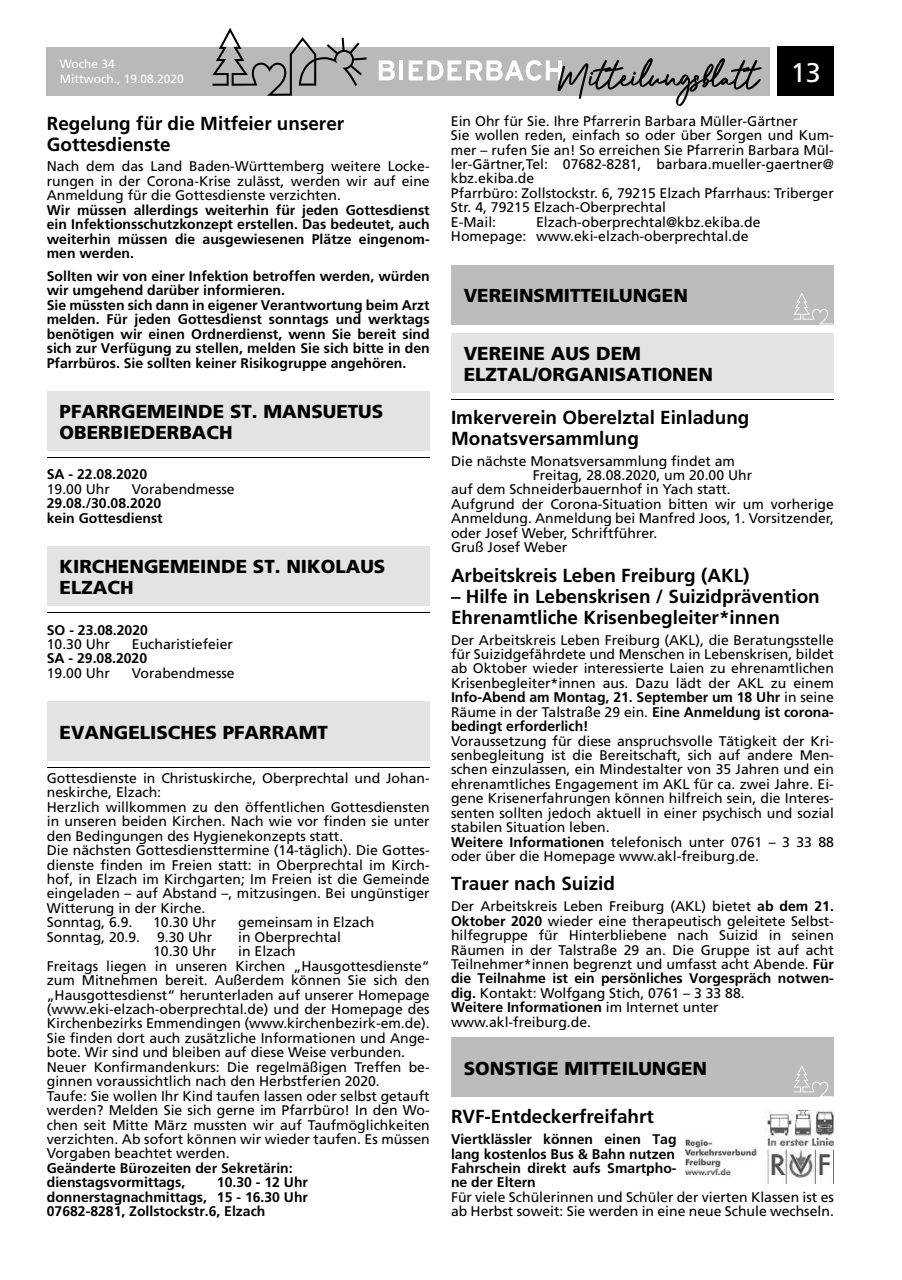
<style>
.page{position:relative;width:902px;height:1280px;background:#fff}
.page>*{position:absolute;margin:0;border:0;box-sizing:border-box;transform-origin:0 0}
.t1{font:27px "Frutiger";color:#fff}
.t2{font:700 18.9px/21px "Frutiger";color:#000}
.t3{font:900 18.75px/21px "Frutiger";color:#000}
.t4{font:13.95px/14.4px "Frutiger";color:#000}
.t5{font:700 13.95px/14.4px "Frutiger";color:#000;text-align:justify}
.t6{font:12px/15px "Frutiger";color:#fff}
.s1{font-weight:700}
</style>
<div class="page">
<div style="left:47px;top:47px;width:723px;height:49px;background:#b9b9b9"></div>
<div style="left:777px;top:47px;width:56px;height:49px;background:#000"></div>
<svg style="left:212px;top:28px;width:154px;height:68px"></svg>
<svg style="left:379px;top:60px;width:16px;height:20px"></svg>
<hr style="left:399px;top:60px;width:4px;height:20px;background:#fefefe">
<svg style="left:408px;top:58px;width:353px;height:48px"></svg>
<div style="left:47px;top:391px;width:382px;height:60px;background:#e3e3e3"></div>
<hr style="left:47px;top:457px;width:382px;height:1px;background:#000">
<div style="left:47px;top:547px;width:382px;height:59px;background:#e3e3e3"></div>
<hr style="left:47px;top:612px;width:382px;height:1px;background:#000">
<div style="left:47px;top:702px;width:382px;height:59px;background:#e3e3e3"></div>
<hr style="left:47px;top:767px;width:382px;height:1px;background:#000">
<div style="left:451px;top:265px;width:382px;height:59px;background:#bcbcbc"></div>
<svg style="left:793px;top:293px;width:40px;height:31px"></svg>
<div style="left:451px;top:333px;width:382px;height:60px;background:#e3e3e3"></div>
<hr style="left:451px;top:399px;width:382px;height:1px;background:#000">
<div style="left:451px;top:1038px;width:382px;height:59px;background:#bcbcbc"></div>
<svg style="left:793px;top:1065px;width:40px;height:32px"></svg>
<img style="left:685px;top:1110px;width:148px;height:74px">
<p class="t6" style="left:60px;top:57px;width:126px">Woche 34<br>Mittwoch., 19.08.2020</p>
<h2 class="t2" style="left:47px;top:112px;width:299px">Regelung für die Mitfeier unserer<br>Gottesdienste</h2>
<p class="t4" style="left:47px;top:159px;width:384px;text-align:justify">Nach dem das Land Baden-Württemberg weitere Locke&shy;rungen in der Corona-Krise zulässt, werden wir auf eine Anmeldung für die Gottesdienste verzichten.</p>
<p class="t5" style="left:47px;top:203px;width:384px">Wir müssen allerdings weiterhin für jeden Gottesdienst ein Infektionsschutzkonzept erstellen. Das bedeutet, auch weiterhin müssen die ausgewiesenen Plätze eingenom&shy;men werden.</p>
<p class="t5" style="left:47px;top:269px;width:384px;text-align:left">Sollten wir von einer Infektion betroffen werden, würden wir umgehend darüber informieren.<br>Sie müssten sich dann in eigener Verantwortung beim Arzt melden. Für jeden Gottesdienst sonntags und werktags benötigen wir einen Ordnerdienst, wenn Sie bereit sind sich zur Verfügung zu stellen, melden Sie sich bitte in den Pfarrbüros. Sie sollten keiner Risikogruppe angehören.</p>
<h3 class="t3" style="left:60px;top:401px;width:325px">PFARRGEMEINDE ST. MANSUETUS<br>OBERBIEDERBACH</h3>
<p class="t5" style="left:47px;top:467px;width:102px">SA - 22.08.2020</p>
<p class="t4" style="left:47px;top:482px;width:65px">19.00 Uhr</p>
<p class="t4" style="left:132px;top:482px;width:104px">Vorabendmesse</p>
<p class="t5" style="left:47px;top:496px;width:117px">29.08./30.08.2020 kein Gottesdienst</p>
<h3 class="t3" style="left:60px;top:556px;width:327px">KIRCHENGEMEINDE ST. NIKOLAUS<br>ELZACH</h3>
<p class="t5" style="left:47px;top:622px;width:103px">SO - 23.08.2020</p>
<p class="t4" style="left:47px;top:637px;width:65px">10.30 Uhr</p>
<p class="t4" style="left:132px;top:637px;width:103px">Eucharistiefeier</p>
<p class="t5" style="left:47px;top:651px;width:102px">SA - 29.08.2020</p>
<p class="t4" style="left:47px;top:666px;width:65px">19.00 Uhr</p>
<p class="t4" style="left:132px;top:666px;width:104px">Vorabendmesse</p>
<h3 class="t3" style="left:60px;top:721px;width:270px">EVANGELISCHES PFARRAMT</h3>
<p class="t4" style="left:47px;top:771px;width:384px">Gottesdienste in Christuskirche, Oberprechtal und Johan&shy;neskirche, Elzach:<br>Herzlich willkommen zu den öffentlichen Gottesdiensten in unseren beiden Kirchen. Nach wie vor finden sie unter den Bedingungen des Hygienekonzepts statt.<br>Die nächsten Gottesdiensttermine (14-täglich). Die Gottes&shy;dienste finden im Freien statt: in Oberprechtal im Kirch&shy;hof, in Elzach im Kirchgarten; Im Freien ist die Gemeinde eingeladen – auf Abstand –, mitzusingen. Bei ungünstiger Witterung in der Kirche.<br>Sonntag, 6.9.</p>
<p class="t4" style="left:153px;top:915px;width:65px">10.30 Uhr</p>
<p class="t4" style="left:238px;top:915px;width:138px">gemeinsam in Elzach</p>
<p class="t4" style="left:47px;top:929px;width:167px">Sonntag, 20.9. 9.30 Uhr</p>
<p class="t4" style="left:238px;top:929px;width:104px">in Oberprechtal</p>
<p class="t4" style="left:153px;top:944px;width:65px">10.30 Uhr</p>
<p class="t4" style="left:47px;top:944px;width:384px;text-indent:191px">in Elzach<br>Freitags liegen in unseren Kirchen „Hausgottesdienste“ zum Mitnehmen bereit. Außerdem können Sie sich den „Hausgottesdienst“ herunterladen auf unserer Homepage (www.eki-elzach-oberprechtal.de) und der Homepage des Kirchenbezirks Emmendingen (www.kirchenbezirk-em.de).<br>Sie finden dort auch zusätzliche Informationen und Ange&shy;bote. Wir sind und bleiben auf diese Weise verbunden.<br>Neuer Konfirmandenkurs: Die regelmäßigen Treffen be&shy;ginnen voraussichtlich nach den Herbstferien 2020.<br>Taufe: Sie wollen Ihr Kind taufen lassen oder selbst getauft werden? Melden Sie sich gerne im Pfarrbüro! In den Wo&shy;chen seit Mitte März mussten wir auf Taufmöglichkeiten verzichten. Ab sofort können wir wieder taufen. Es müssen Vorgaben beachtet werden.</p>
<p class="t5" style="left:47px;top:1161px;width:247px">Geänderte Bürozeiten der Sekretärin: dienstagsvormittags,</p>
<p class="t5" style="left:47px;top:1175px;width:263px;text-indent:170px">10.30 - 12 Uhr donnerstagnachmittags, 15 - 16.30 Uhr 07682-8281, Zollstockstr.6, Elzach</p>
<h1 class="t1" style="left:790px;top:57px;width:32px">13</h1>
<p class="t4" style="left:451px;top:114px;width:384px">Ein Ohr für Sie. Ihre Pfarrerin Barbara Müller-Gärtner<br>Sie wollen reden, einfach so oder über Sorgen und Kum&shy;mer – rufen Sie an! So erreichen Sie Pfarrerin Barbara Mül&shy;ler-Gärtner,Tel: 07682-8281, barbara.mueller-gaertner@ kbz.ekiba.de<br>Pfarrbüro: Zollstockstr. 6, 79215 Elzach Pfarrhaus: Triberger Str. 4, 79215 Elzach-Oberprechtal<br>E-Mail:</p>
<p class="t4" style="left:451px;top:215px;width:311px;text-indent:85px">Elzach-oberprechtal@kbz.ekiba.de<br>Homepage: www.eki-elzach-oberprechtal.de</p>
<h3 class="t3" style="left:463px;top:285px;width:226px">VEREINSMITTEILUNGEN</h3>
<h3 class="t3" style="left:463px;top:343px;width:251px">VEREINE AUS DEM<br>ELZTAL/ORGANISATIONEN</h3>
<h2 class="t2" style="left:451px;top:406px;width:300px">Imkerverein Oberelztal Einladung<br>Monatsversammlung</h2>
<p class="t4" style="left:451px;top:453px;width:285px">Die nächste Monatsversammlung findet am</p>
<p class="t4" style="left:532px;top:468px;width:221px">Freitag, 28.08.2020, um 20.00 Uhr</p>
<p class="t4" style="left:451px;top:482px;width:281px">auf dem Schneiderbauernhof in Yach statt.</p>
<p class="t4" style="left:451px;top:497px;width:384px">Aufgrund der Corona-Situation bitten wir um vorherige</p>
<p class="t4" style="left:451px;top:511px;width:384px">Anmeldung. Anmeldung bei Manfred Joos, 1. Vorsitzender,</p>
<p class="t4" style="left:451px;top:525px;width:208px">oder Josef Weber, Schriftführer.</p>
<p class="t4" style="left:451px;top:540px;width:118px">Gruß Josef Weber</p>
<h2 class="t2" style="left:451px;top:564px;width:300px">Arbeitskreis Leben Freiburg (AKL)</h2>
<h2 class="t2" style="left:451px;top:585px;width:370px">– Hilfe in Lebenskrisen / Suizidprävention<br>Ehrenamtliche Krisenbegleiter*innen</h2>
<p class="t4" style="left:451px;top:632px;width:384px;text-align:justify">Der Arbeitskreis Leben Freiburg (AKL), die Beratungsstelle für Suizidgefährdete und Menschen in Lebenskrisen, bildet ab Oktober wieder interessierte Laien zu ehrenamtlichen Krisenbegleiter*innen aus. Dazu lädt der AKL zu einem <span class="s1">Info-Abend am Montag, 21. September um 18 Uhr</span> in seine Räume in der Talstraße 29 ein. <span class="s1">Eine Anmeldung ist corona&shy;bedingt erforderlich!</span></p>
<p class="t4" style="left:451px;top:733px;width:384px">Voraussetzung für diese anspruchsvolle Tätigkeit der Kri&shy;senbegleitung ist die Bereitschaft, sich auf andere Men&shy;schen einzulassen, ein Mindestalter von 35 Jahren und ein ehrenamtliches Engagement im AKL für ca. zwei Jahre. Ei&shy;gene Krisenerfahrungen können hilfreich sein, die Interes&shy;senten sollten jedoch aktuell in einer psychisch und sozial stabilen Situation leben.<br><span class="s1">Weitere Informationen</span> telefonisch unter 0761 – 3 33 88 oder über die Homepage www.akl-freiburg.de.</p>
<h2 class="t2" style="left:451px;top:873px;width:165px">Trauer nach Suizid</h2>
<p class="t4" style="left:451px;top:899px;width:384px">Der Arbeitskreis Leben Freiburg (AKL) bietet <span class="s1">ab dem 21.<br>Oktober 2020</span> wieder eine therapeutisch geleitete Selbst&shy;hilfegruppe für Hinterbliebene nach Suizid in seinen Räumen in der Talstraße 29 an. Die Gruppe ist auf acht Teilnehmer*innen begrenzt und umfasst acht Abende. <span class="s1">Für die Teilnahme ist ein persönliches Vorgespräch notwen&shy;dig.</span> Kontakt: Wolfgang Stich, 0761 – 3 33 88.<br><span class="s1">Weitere Informationen</span> im Internet unter www.akl-freiburg.de.</p>
<h3 class="t3" style="left:463px;top:1057px;width:245px">SONSTIGE MITTEILUNGEN</h3>
<h2 class="t2" style="left:451px;top:1106px;width:204px">RVF-Entdeckerfreifahrt</h2>
<p class="t5" style="left:451px;top:1132px;width:227px">Viertklässler können einen Tag lang kostenlos Bus &amp; Bahn nutzen Fahrschein direkt aufs Smartpho&shy;ne der Eltern</p>
<p class="t4" style="left:451px;top:1189px;width:384px">Für viele Schülerinnen und Schüler der vierten Klassen ist es ab Herbst soweit: Sie werden in eine neue Schule wechseln.</p>
</div>
